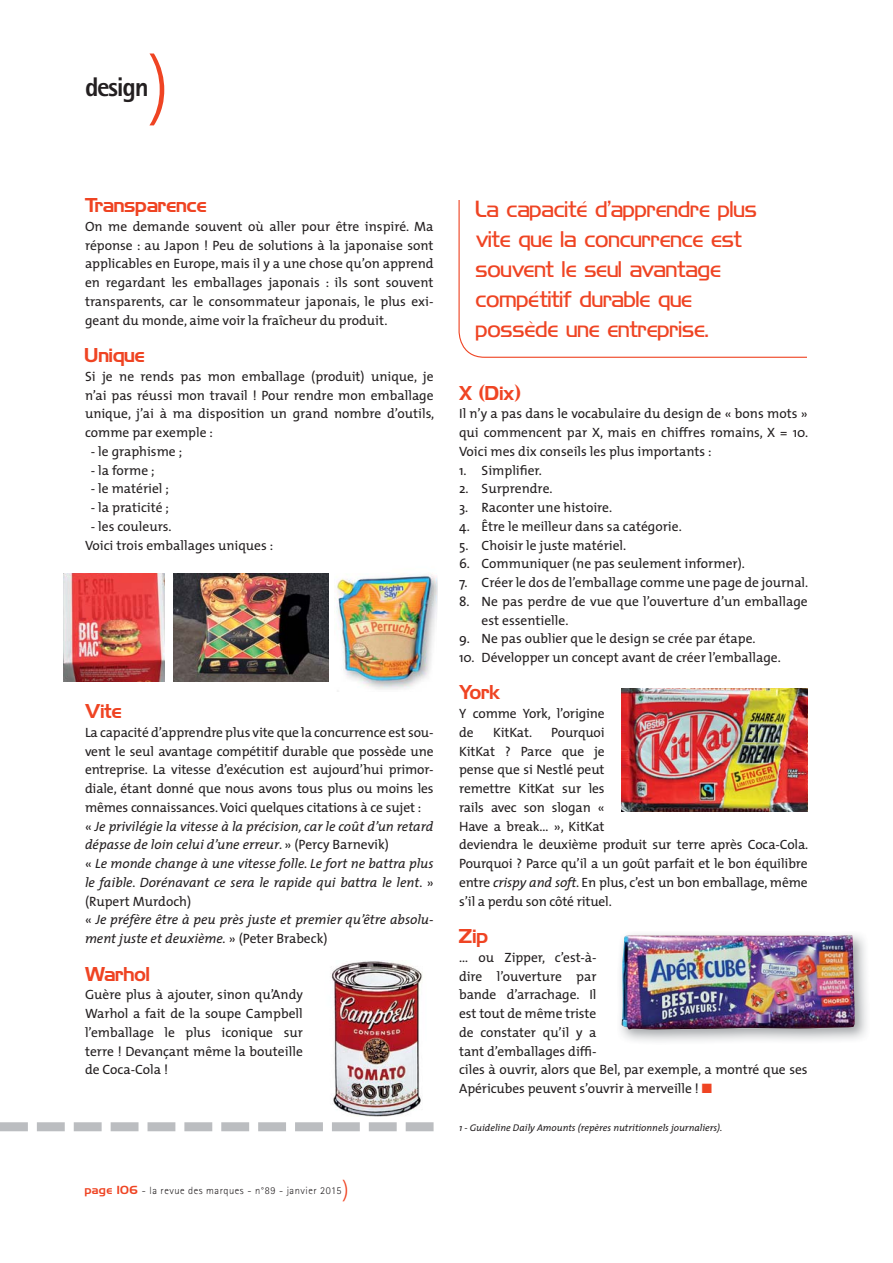
<style>
.page{position:relative;width:893px;height:1263px;background:#fff}
.page>*{position:absolute;margin:0;border:0;box-sizing:border-box;transform-origin:0 0}
.t1{font:300 75px "The Mix";color:#ef4423}
.t2{font:800 27px "Rotis Sans Serif";letter-spacing:-.05em;color:#231f20}
.t3{font:21px/30px "Hancock Park Light Laser";color:#ef4423}
.t4{font:18px "Hancock Park Laser";color:#ef4423}
.t5{font:13.5px/18.8px "The Mix";letter-spacing:-.005em;color:#231f20}
.t6{font:300 10.5px "Rotis Sans Serif";letter-spacing:.05em;color:#231f20}
.t7{font:italic 9.75px "The Mix";color:#231f20}
.s1{font-style:italic}
.s2{font-family:"Hancock Park Laser";font-weight:400;color:#ef4423}
.s3{font-family:"The Mix";font-size:22.5px;color:#ef4423}
</style>
<div class="page">
<svg style="left:0;top:1122px;width:434px;height:9px"></svg>
<img style="left:64px;top:573px;width:100px;height:108px">
<img style="left:336px;top:574px;width:100px;height:116px">
<img style="left:174px;top:573px;width:154px;height:108px">
<img style="left:330px;top:961px;width:93px;height:155px">
<img style="left:622px;top:689px;width:186px;height:123px">
<img style="left:621px;top:935px;width:234px;height:95px">
<svg style="left:458px;top:200px;width:349px;height:158px"></svg>
<h1 class="t1" style="left:147px;top:57px;width:24px">)</h1>
<h2 class="t2" style="left:85px;top:77px;width:65px">design</h2>
<h3 class="t4" style="left:85px;top:198px;width:124px">Transparence</h3>
<p class="t5" style="left:85px;top:218px;width:350px;text-align:justify">On me demande souvent où aller pour être inspiré. Ma réponse : au Japon ! Peu de solutions à la japonaise sont applicables en Europe, mais il y a une chose qu’on apprend en regardant les emballages japonais : ils sont souvent transparents, car le consommateur japonais, le plus exi&shy;geant du monde, aime voir la fraîcheur du produit.</p>
<h3 class="t4" style="left:85px;top:348px;width:62px">Unique</h3>
<p class="t5" style="left:85px;top:368px;width:351px;text-align:justify">Si je ne rends pas mon emballage (produit) unique, je n’ai pas réussi mon travail ! Pour rendre mon emballage unique, j’ai à ma disposition un grand nombre d’outils, comme par exemple :</p>
<p class="t5" style="left:91px;top:443px;width:93px">- le graphisme ;</p>
<p class="t5" style="left:91px;top:462px;width:65px">- la forme ;</p>
<p class="t5" style="left:91px;top:480px;width:80px">- le matériel ;</p>
<p class="t5" style="left:91px;top:499px;width:80px">- la praticité ;</p>
<p class="t5" style="left:85px;top:518px;width:190px;text-indent:6px">- les couleurs.<br>Voici trois emballages uniques :</p>
<h3 class="t4" style="left:85px;top:705px;width:39px">Vite</h3>
<p class="t5" style="left:85px;top:724px;width:350px">La capacité d’apprendre plus vite que la concurrence est sou&shy;vent le seul avantage compétitif durable que possède une entreprise. La vitesse d’exécution est aujourd’hui primor&shy;diale, étant donné que nous avons tous plus ou moins les mêmes connaissances. Voici quelques citations à ce sujet :<br>« <span class="s1">Je privilégie la vitesse à la précision, car le coût d’un retard dépasse de loin celui d’une erreur</span>. » (Percy Barnevik)<br>« <span class="s1">Le monde change à une vitesse folle. Le fort ne battra plus le faible. Dorénavant ce sera le rapide qui battra le lent.</span> » (Rupert Murdoch)<br>« <span class="s1">Je préfère être à peu près juste et premier qu’être absolu&shy;ment juste et deuxième.</span> » (Peter Brabeck)</p>
<h3 class="t4" style="left:85px;top:967px;width:67px">Warhol</h3>
<p class="t5" style="left:85px;top:986px;width:219px;text-align:justify">Guère plus à ajouter, sinon qu’Andy Warhol a fait de la soupe Campbell l’emballage le plus iconique sur terre ! Devançant même la bouteille de Coca-Cola !</p>
<p class="t6" style="left:85px;top:1187px;width:265px"><span class="s2">page 106</span> - la revue des marques - n°89 - janvier 2015<span class="s3">)</span></p>
<h3 class="t3" style="left:476px;top:196px;width:283px">La capacité d’apprendre plus vite que la concurrence est souvent le seul avantage compétitif durable que possède une entreprise.</h3>
<h3 class="t4" style="left:459px;top:386px;width:64px">X (Dix)</h3>
<p class="t5" style="left:459px;top:405px;width:351px;text-align:justify">Il n’y a pas dans le vocabulaire du design de « bons mots » qui commencent par X, mais en chiffres romains, X = 10.<br>Voici mes dix conseils les plus importants :</p>
<p class="t5" style="left:459px;top:462px;width:84px">1. Simplifier.</p>
<p class="t5" style="left:459px;top:480px;width:95px">2. Surprendre.</p>
<p class="t5" style="left:459px;top:499px;width:155px">3. Raconter une histoire.</p>
<p class="t5" style="left:459px;top:518px;width:224px">4. Être le meilleur dans sa catégorie.</p>
<p class="t5" style="left:459px;top:537px;width:169px">5. Choisir le juste matériel.</p>
<p class="t5" style="left:459px;top:555px;width:287px">6. Communiquer (ne pas seulement informer).</p>
<p class="t5" style="left:459px;top:574px;width:351px">7. Créer le dos de l’emballage comme une page de journal.</p>
<p class="t5" style="left:482px;top:593px;width:328px;text-indent:-22px">8. Ne pas perdre de vue que l’ouverture d’un emballage est essentielle.</p>
<p class="t5" style="left:459px;top:630px;width:298px">9. Ne pas oublier que le design se crée par étape.</p>
<p class="t5" style="left:459px;top:649px;width:323px">10. Développer un concept avant de créer l’emballage.</p>
<h3 class="t4" style="left:459px;top:686px;width:43px">York</h3>
<p class="t5" style="left:459px;top:705px;width:147px">Y comme York, l’origine de</p>
<p class="t5" style="left:459px;top:724px;width:351px;text-indent:92px">Pourquoi<br>KitKat ? Parce que je<br>pense que si Nestlé peut<br>remettre KitKat sur les<br>rails avec son slogan «<br>Have a break… », KitKat<br>deviendra le deuxième produit sur terre après Coca-Cola.<br>Pourquoi ? Parce qu’il a un goût parfait et le bon équilibre entre <span class="s1">crispy and soft</span>. En plus, c’est un bon emballage, même s’il a perdu son côté rituel.</p>
<h3 class="t4" style="left:459px;top:929px;width:31px">Zip</h3>
<p class="t5" style="left:459px;top:949px;width:350px">… ou Zipper, c’est-à-<br>dire l’ouverture par<br>bande d’arrachage. Il<br>est tout de même triste<br>de constater qu’il y a<br>tant d’emballages diffi-<br>ciles à ouvrir, alors que Bel, par exemple, a montré que ses<br>Apéricubes peuvent s’ouvrir à merveille !</p>
<p class="t5" style="left:493px;top:724px;width:41px">KitKat.</p>
<p class="t7" style="left:459px;top:1123px;width:265px">1 - Guideline Daily Amounts (repères nutritionnels journaliers).</p>
</div>
